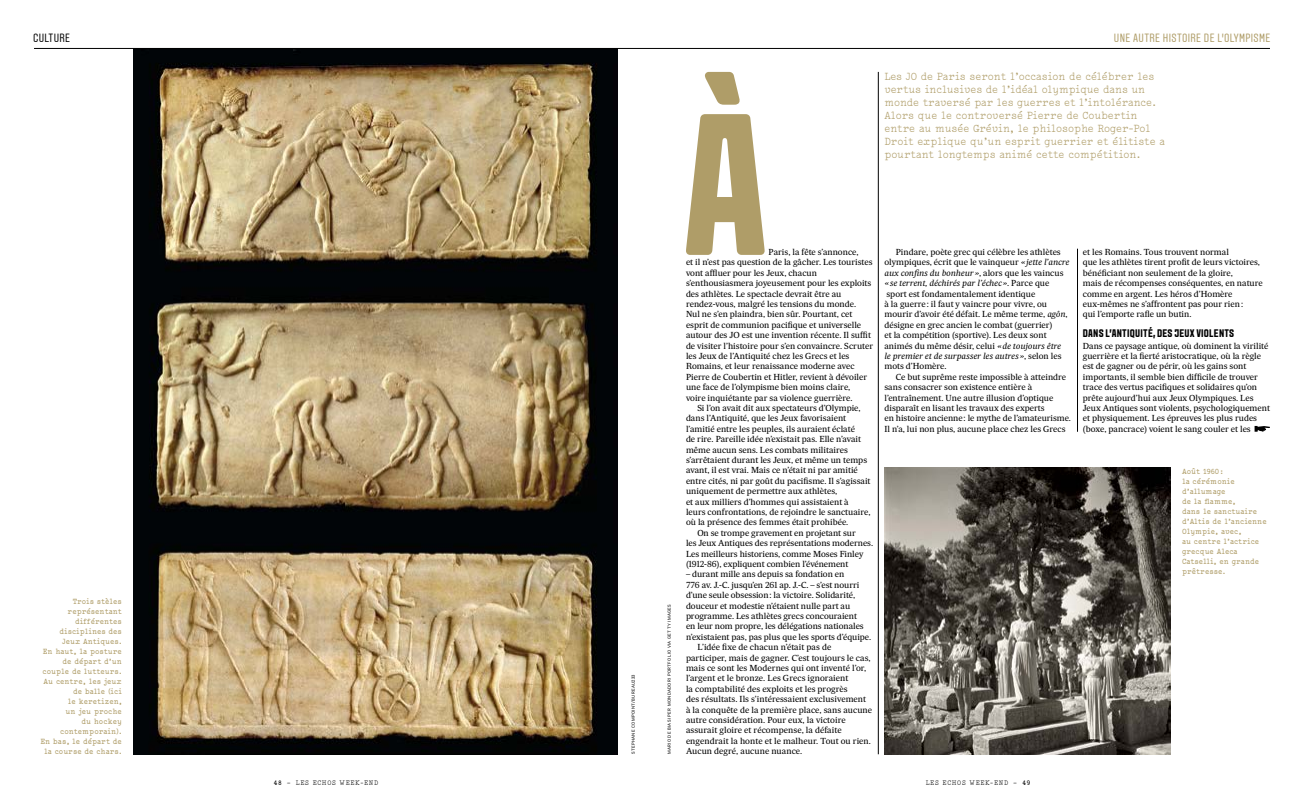
<style>
.page{position:relative;width:1304px;height:811px;background:#fff}
.page>*{position:absolute;margin:0;border:0;box-sizing:border-box;transform-origin:0 0}
.t1{font:12px "Aveny T";letter-spacing:.025em;color:#af9d68}
.t2{font:12px "Aveny T";letter-spacing:.025em;color:#000}
.t3{font:11px/13px "Lacrima Serif";letter-spacing:-.005em;color:#af9d68}
.t4{font:700 11px "Aveny T";letter-spacing:.02em;color:#000}
.t5{font:8.4px/10.4px "Sueca";color:#000}
.t6{font:700 8px/10px "Lacrima Serif";color:#af9d68;text-align:right}
.t7{font:7px "Lacrima Serif";letter-spacing:.1em;color:#000}
.t8{font:5px "Calibre";letter-spacing:.065em;color:#000}
.s1{font-style:italic}
.s2{font-weight:700}
</style>
<div class="page">
<img style="left:133px;top:49px;width:485px;height:705px">
<hr style="left:878px;top:72px;width:1px;height:682px;background:#000">
<hr style="left:1077px;top:249px;width:1px;height:183px;background:#000">
<svg style="left:686px;top:72px;width:79px;height:183px"></svg>
<svg style="left:1255px;top:426px;width:15px;height:6px"></svg>
<img style="left:884px;top:468px;width:287px;height:286px">
<hr style="left:34px;top:48px;width:1236px;height:1px;background:#000">
<h1 class="t2" style="left:33px;top:32px;width:38px">CULTURE</h1>
<h1 class="t1" style="left:1114px;top:32px;width:158px">UNE AUTRE HISTOIRE DE L’OLYMPISME</h1>
<p class="t3" style="left:884px;top:70px;width:282px">Les JO de Paris seront l’occasion de célébrer les vertus inclusives de l’idéal olympique dans un monde traversé par les guerres et l’intolérance.<br>Alors que le controversé Pierre de Coubertin entre au musée Grévin, le philosophe Roger-Pol Droit explique qu’un esprit guerrier et élitiste a pourtant longtemps animé cette compétition.</p>
<p class="t6" style="left:40px;top:596px;width:83px">Trois stèles représentant différentes disciplines des<br>Jeux Antiques.<br>En haut, la posture de départ d’un couple de lutteurs.<br>Au centre, les jeux de balle (ici<br>le keretizen,<br>un jeu proche<br>du hockey contemporain).<br>En bas, le départ de la course de chars.</p>
<p class="t8" style="left:630px;top:754px;width:82px;rotate:-90deg">STEPHANE COMPOINT/BUREAU233</p>
<p class="t8" style="left:666px;top:754px;width:152px;rotate:-90deg">MARIO DE BIASI PER MONDADORI PORTFOLIO VIA GETTY IMAGES</p>
<p class="t5" style="left:686px;top:246px;width:189px;text-indent:83px">Paris, la fête s’annonce,<br>et il n’est pas question de la gâcher. Les touristes vont affluer pour les Jeux, chacun s’enthousiasmera joyeusement pour les exploits des athlètes. Le spectacle devrait être au rendez-vous, malgré les tensions du monde.<br>Nul ne s’en plaindra, bien sûr. Pourtant, cet esprit de communion pacifique et universelle autour des JO est une invention récente. Il suffit de visiter l’histoire pour s’en convaincre. Scruter les Jeux de l’Antiquité chez les Grecs et les Romains, et leur renaissance moderne avec Pierre de Coubertin et Hitler, revient à dévoiler une face de l’olympisme bien moins claire,<br>voire inquiétante par sa violence guerrière.</p>
<p class="t5" style="left:697px;top:402px;width:165px">Si l’on avait dit aux spectateurs d’Olympie,</p>
<p class="t5" style="left:686px;top:413px;width:162px">dans l’Antiquité, que les Jeux favorisaient</p>
<p class="t5" style="left:686px;top:423px;width:171px">l’amitié entre les peuples, ils auraient éclaté</p>
<p class="t5" style="left:686px;top:433px;width:177px">de rire. Pareille idée n’existait pas. Elle n’avait</p>
<p class="t5" style="left:686px;top:444px;width:163px">même aucun sens. Les combats militaires</p>
<p class="t5" style="left:686px;top:454px;width:183px">s’arrêtaient durant les Jeux, et même un temps</p>
<p class="t5" style="left:686px;top:465px;width:173px">avant, il est vrai. Mais ce n’était ni par amitié</p>
<p class="t5" style="left:686px;top:475px;width:186px">entre cités, ni par goût du pacifisme. Il s’agissait</p>
<p class="t5" style="left:686px;top:485px;width:153px">uniquement de permettre aux athlètes,</p>
<p class="t5" style="left:686px;top:496px;width:164px">et aux milliers d’hommes qui assistaient à</p>
<p class="t5" style="left:686px;top:506px;width:186px">leurs confrontations, de rejoindre le sanctuaire,</p>
<p class="t5" style="left:686px;top:517px;width:164px">où la présence des femmes était prohibée.</p>
<p class="t5" style="left:697px;top:527px;width:160px">On se trompe gravement en projetant sur</p>
<p class="t5" style="left:686px;top:537px;width:189px">les Jeux Antiques des représentations modernes.</p>
<p class="t5" style="left:686px;top:548px;width:179px">Les meilleurs historiens, comme Moses Finley</p>
<p class="t5" style="left:686px;top:558px;width:164px">(1912-86), expliquent combien l’événement</p>
<p class="t5" style="left:686px;top:569px;width:160px">– durant mille ans depuis sa fondation en</p>
<p class="t5" style="left:686px;top:579px;width:175px">776 av. J.-C. jusqu’en 261 ap. J.-C. – s’est nourri</p>
<p class="t5" style="left:686px;top:589px;width:171px">d’une seule obsession: la victoire. Solidarité,</p>
<p class="t5" style="left:686px;top:600px;width:166px">douceur et modestie n’étaient nulle part au</p>
<p class="t5" style="left:686px;top:610px;width:172px">programme. Les athlètes grecs concouraient</p>
<p class="t5" style="left:686px;top:621px;width:179px">en leur nom propre, les délégations nationales</p>
<p class="t5" style="left:686px;top:631px;width:187px">n’existaient pas, pas plus que les sports d’équipe.</p>
<p class="t5" style="left:697px;top:641px;width:135px">L’idée fixe de chacun n’était pas de</p>
<p class="t5" style="left:686px;top:652px;width:186px">participer, mais de gagner. C’est toujours le cas,</p>
<p class="t5" style="left:686px;top:662px;width:182px">mais ce sont les Modernes qui ont inventé l’or,</p>
<p class="t5" style="left:686px;top:673px;width:164px">l’argent et le bronze. Les Grecs ignoraient</p>
<p class="t5" style="left:686px;top:683px;width:163px">la comptabilité des exploits et les progrès</p>
<p class="t5" style="left:686px;top:693px;width:182px">des résultats. Ils s’intéressaient exclusivement</p>
<p class="t5" style="left:686px;top:704px;width:188px">à la conquête de la première place, sans aucune</p>
<p class="t5" style="left:686px;top:714px;width:161px">autre considération. Pour eux, la victoire</p>
<p class="t5" style="left:686px;top:725px;width:157px">assurait gloire et récompense, la défaite</p>
<p class="t5" style="left:686px;top:735px;width:187px">engendrait la honte et le malheur. Tout ou rien.</p>
<p class="t5" style="left:686px;top:745px;width:118px">Aucun degré, aucune nuance.</p>
<p class="t5" style="left:884px;top:246px;width:186px;text-indent:11px">Pindare, poète grec qui célèbre les athlètes olympiques, écrit que le vainqueur <span class="s1">«jette l’ancre aux confins du bonheur»</span>, alors que les vaincus <span class="s1">«se terrent, déchirés par l’échec»</span>. Parce que sport est fondamentalement identique<br>à la guerre: il faut y vaincre pour vivre, ou mourir d’avoir été défait. Le même terme, <span class="s1">agôn</span>, désigne en grec ancien le combat (guerrier)<br>et la compétition (sportive). Les deux sont animés du même désir, celui <span class="s1">«de toujours être le premier et de surpasser les autres»</span>, selon les mots d’Homère.</p>
<p class="t5" style="left:884px;top:371px;width:188px;text-indent:11px">Ce but suprême reste impossible à atteindre sans consacrer son existence entière à l’entraînement. Une autre illusion d’optique disparaît en lisant les travaux des experts<br>en histoire ancienne: le mythe de l’amateurisme.<br>Il n’a, lui non plus, aucune place chez les Grecs</p>
<p class="t7" style="left:274px;top:779px;width:106px"><span class="s2">48</span> – LES ECHOS WEEK-END</p>
<p class="t7" style="left:926px;top:779px;width:106px">LES ECHOS WEEK-END – <span class="s2">49</span></p>
<p class="t5" style="left:1083px;top:246px;width:181px">et les Romains. Tous trouvent normal<br>que les athlètes tirent profit de leurs victoires, bénéficiant non seulement de la gloire,<br>mais de récompenses conséquentes, en nature comme en argent. Les héros d’Homère eux-mêmes ne s’affrontent pas pour rien:<br>qui l’emporte rafle un butin.</p>
<h2 class="t4" style="left:1083px;top:327px;width:153px">DANS L’ANTIQUITÉ, DES JEUX VIOLENTS</h2>
<p class="t5" style="left:1083px;top:340px;width:189px">Dans ce paysage antique, où dominent la virilité guerrière et la fierté aristocratique, où la règle est de gagner ou de périr, où les gains sont importants, il semble bien difficile de trouver trace des vertus pacifiques et solidaires qu’on prête aujourd’hui aux Jeux Olympiques. Les Jeux Antiques sont violents, psychologiquement et physiquement. Les épreuves les plus rudes (boxe, pancrace) voient le sang couler et les</p>
<p class="t6" style="left:1182px;top:466px;width:86px;text-align:left">Août 1960:<br>la cérémonie d’allumage<br>de la flamme,<br>dans le sanctuaire d’Altis de l’ancienne<br>Olympie, avec,<br>au centre l’actrice grecque Aleca<br>Catselli, en grande prêtresse.</p>
</div>
